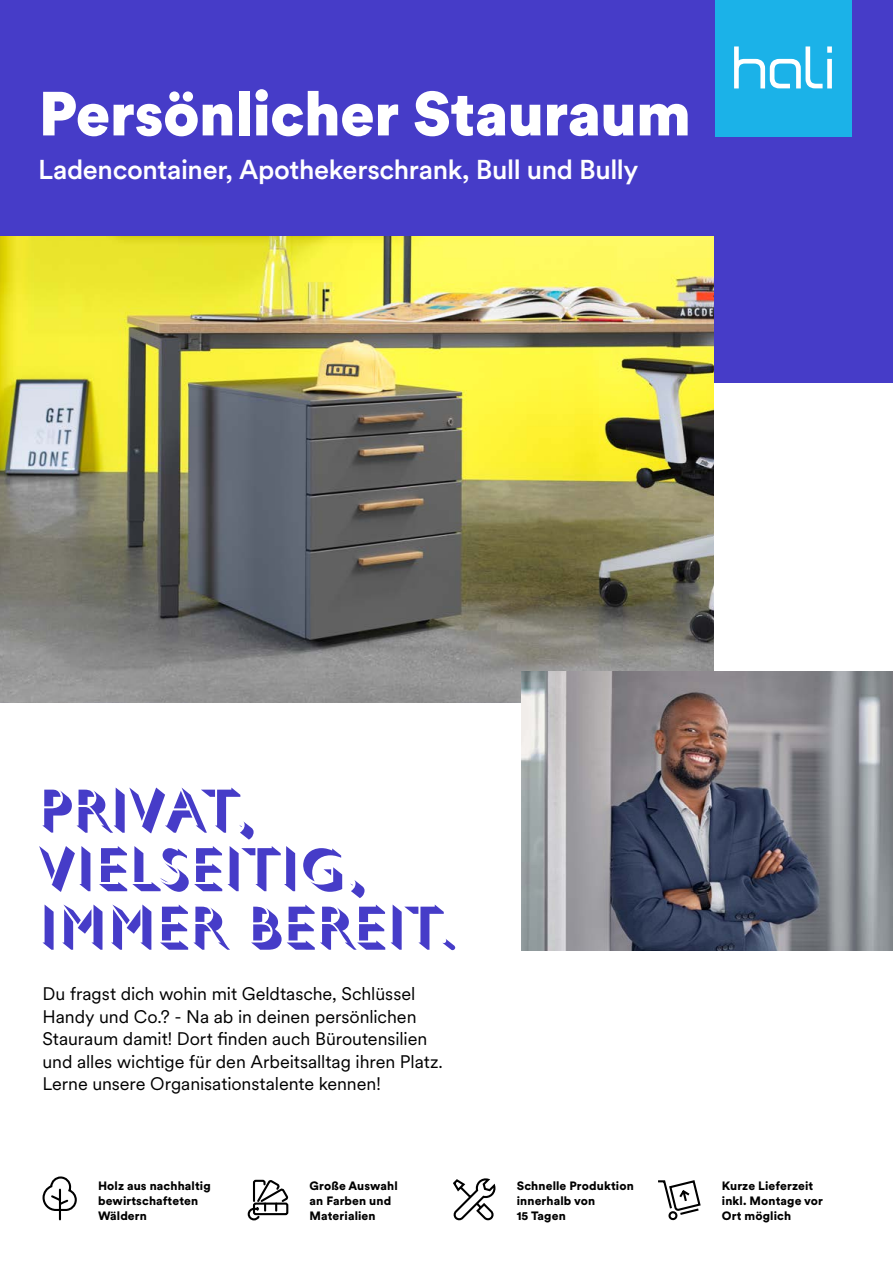
<style>
.page{position:relative;width:893px;height:1263px;background:#fff}
.page>*{position:absolute;margin:0;border:0;box-sizing:border-box;transform-origin:0 0}
.t1{font:900 61.5px "Circular XX";letter-spacing:-.02em;color:#fff}
.t2{font:300 60px/58.5px "Gill Sans Shadowed MT Std";letter-spacing:.005em;color:#463cc8}
.t3{font:500 27px "Circular XX";letter-spacing:-.015em;color:#fff}
.t4{font:18px/22.5px "Circular XX";letter-spacing:-.005em;color:#000}
.t5{font:900 12px/15px "Circular XX";letter-spacing:.01em;color:#000}
</style>
<div class="page">
<div style="left:0;top:0;width:893px;height:383px;background:#463cc8"></div>
<div style="left:715px;top:0;width:136px;height:136px;background:#1bb2e8"></div>
<svg style="left:734px;top:46px;width:98px;height:42px"></svg>
<svg style="left:453px;top:1178px;width:43px;height:43px"></svg>
<svg style="left:658px;top:1180px;width:43px;height:41px"></svg>
<hr style="left:59px;top:1190px;width:2px;height:29px;background:#000">
<svg style="left:42px;top:1176px;width:35px;height:36px"></svg>
<svg style="left:247px;top:1179px;width:42px;height:42px"></svg>
<img style="left:0;top:236px;width:714px;height:466px">
<img style="left:521px;top:672px;width:372px;height:278px">
<h1 class="t1" style="left:38px;top:70px;width:654px">Persönlicher Stauraum</h1>
<h3 class="t3" style="left:38px;top:151px;width:602px">Ladencontainer, Apothekerschrank, Bull und Bully</h3>
<h2 class="t2" style="left:39px;top:775px;width:418px">PRIVAT,<br>VIELSEITIG,<br>IMMER BEREIT.</h2>
<p class="t4" style="left:43px;top:982px;width:402px">Du fragst dich wohin mit Geldtasche, Schlüssel Handy und Co.? - Na ab in deinen persönlichen Stauraum damit! Dort finden auch Büroutensilien und alles wichtige für den Arbeitsalltag ihren Platz.<br>Lerne unsere Organisationstalente kennen!</p>
<p class="t5" style="left:98px;top:1178px;width:114px">Holz aus nachhaltig bewirtschafteten<br>Wäldern</p>
<p class="t5" style="left:310px;top:1178px;width:90px">Große Auswahl an Farben und<br>Materialien</p>
<p class="t5" style="left:517px;top:1178px;width:118px">Schnelle Produktion innerhalb von<br>15 Tagen</p>
<p class="t5" style="left:722px;top:1178px;width:103px">Kurze Lieferzeit inkl. Montage vor<br>Ort möglich</p>
</div>
